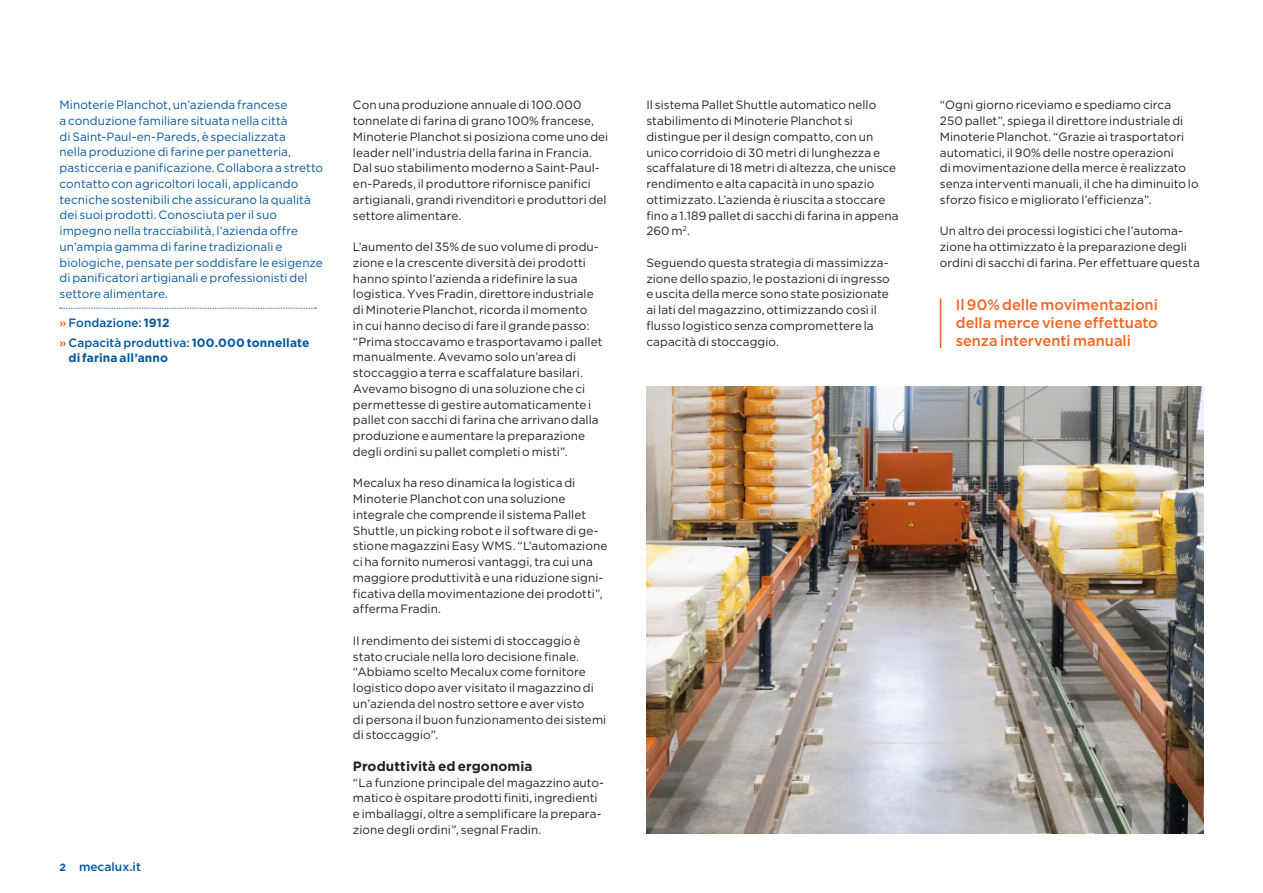
<style>
.page{position:relative;width:1263px;height:893px;background:#fff}
.page>*{position:absolute;margin:0;border:0;box-sizing:border-box;transform-origin:0 0}
.t1{font:500 15px/18px "Gotham";letter-spacing:-.005em;color:#f36421;text-align:justify}
.t2{font:700 13.5px "Gotham";letter-spacing:.005em;color:#231f20}
.t3{font:12px/15.8px "Gotham";letter-spacing:.005em;color:#231f20}
.t4{font:12px/15.8px "Gotham";letter-spacing:.005em;color:#01579f}
.t5{font:500 12px/20.1px "Gotham";letter-spacing:.005em;color:#01579f}
.t6{font:700 12px "Gotham";letter-spacing:.01em;color:#01579f}
.s1{color:#f36421}
.s2{font-weight:700}
.s3{font-weight:700;font-size:10.5px}
</style>
<div class="page">
<svg style="left:60px;top:308px;width:257px;height:1px"></svg>
<img style="left:646px;top:386px;width:557px;height:447px">
<hr style="left:940px;top:298px;width:1px;height:50px;background:#f36421">
<p class="t4" style="left:60px;top:97px;width:265px">Minoterie Planchot, un’azienda francese<br>a conduzione familiare situata nella città<br>di Saint-Paul-en-Pareds, è specializzata<br>nella produzione di farine per panetteria, pasticceria e panificazione. Collabora a stretto contatto con agricoltori locali, applicando tecniche sostenibili che assicurano la qualità dei suoi prodotti. Conosciuta per il suo impegno nella tracciabilità, l’azienda offre un’ampia gamma di farine tradizionali e biologiche, pensate per soddisfare le esigenze di panificatori artigianali e professionisti del settore alimentare.</p>
<p class="t5" style="left:60px;top:312px;width:252px"><span class="s1">»</span> Fondazione: <span class="s2">1912<br></span><span class="s1">»</span> Capacità produttiva: <span class="s2">100.000 tonnellate</span></p>
<p class="t6" style="left:69px;top:350px;width:101px">di farina all’anno</p>
<p class="t5" style="left:60px;top:856px;width:83px"><span class="s3">2</span> mecalux.it</p>
<p class="t3" style="left:353px;top:97px;width:257px">Con una produzione annuale di 100.000 tonnelate di farina di grano 100% francese, Minoterie Planchot si posiziona come uno dei leader nell’industria della farina in Francia.<br>Dal suo stabilimento moderno a Saint-Paul&shy;en-Pareds, il produttore rifornisce panifici artigianali, grandi rivenditori e produttori del settore alimentare.</p>
<p class="t3" style="left:353px;top:239px;width:251px">L’aumento del 35% de suo volume di produ&shy;zione e la crescente diversità dei prodotti hanno spinto l’azienda a ridefinire la sua logistica. Yves Fradin, direttore industriale di Minoterie Planchot, ricorda il momento<br>in cui hanno deciso di fare il grande passo: “Prima stoccavamo e trasportavamo i pallet manualmente. Avevamo solo un’area di stoccaggio a terra e scaffalature basilari.<br>Avevamo bisogno di una soluzione che ci permettesse di gestire automaticamente i pallet con sacchi di farina che arrivano dalla produzione e aumentare la preparazione degli ordini su pallet completi o misti”.</p>
<p class="t3" style="left:353px;top:475px;width:256px">Mecalux ha reso dinamica la logistica di Minoterie Planchot con una soluzione integrale che comprende il sistema Pallet Shuttle, un picking robot e il software di ge&shy;stione magazzini Easy WMS. “L’automazione ci ha fornito numerosi vantaggi, tra cui una maggiore produttività e una riduzione signi&shy;ficativa della movimentazione dei prodotti”, afferma Fradin.</p>
<p class="t3" style="left:353px;top:632px;width:255px">Il rendimento dei sistemi di stoccaggio è stato cruciale nella loro decisione finale. “Abbiamo scelto Mecalux come fornitore logistico dopo aver visitato il magazzino di un’azienda del nostro settore e aver visto<br>di persona il buon funzionamento dei sistemi di stoccaggio”.</p>
<p class="t2" style="left:353px;top:757px;width:181px">Produttività ed ergonomia</p>
<p class="t3" style="left:353px;top:774px;width:253px">“La funzione principale del magazzino auto&shy;matico è ospitare prodotti finiti, ingredienti e imballaggi, oltre a semplificare la prepara&shy;zione degli ordini”, segnal Fradin.</p>
<p class="t3" style="left:646px;top:97px;width:254px">Il sistema Pallet Shuttle automatico nello stabilimento di Minoterie Planchot si distingue per il design compatto, con un unico corridoio di 30 metri di lunghezza e scaffalature di 18 metri di altezza, che unisce rendimento e alta capacità in uno spazio ottimizzato. L’azienda è riuscita a stoccare fino a 1.189 pallet di sacchi di farina in appena 260 m<sup>2</sup>.</p>
<p class="t3" style="left:646px;top:254px;width:245px">Seguendo questa strategia di massimizza&shy;zione dello spazio, le postazioni di ingresso e uscita della merce sono state posizionate ai lati del magazzino, ottimizzando così il flusso logistico senza compromettere la capacità di stoccaggio.</p>
<p class="t3" style="left:940px;top:97px;width:260px">“Ogni giorno riceviamo e spediamo circa<br>250 pallet”, spiega il direttore industriale di Minoterie Planchot. “Grazie ai trasportatori automatici, il 90% delle nostre operazioni<br>di movimentazione della merce è realizzato senza interventi manuali, il che ha diminuito lo sforzo fisico e migliorato l’efficienza”.</p>
<p class="t3" style="left:940px;top:223px;width:262px">Un altro dei processi logistici che l’automa&shy;zione ha ottimizzato è la preparazione degli ordini di sacchi di farina. Per effettuare questa</p>
<p class="t1" style="left:956px;top:296px;width:204px">Il 90% delle movimentazioni della merce viene effettuato senza interventi manuali</p>
</div>
